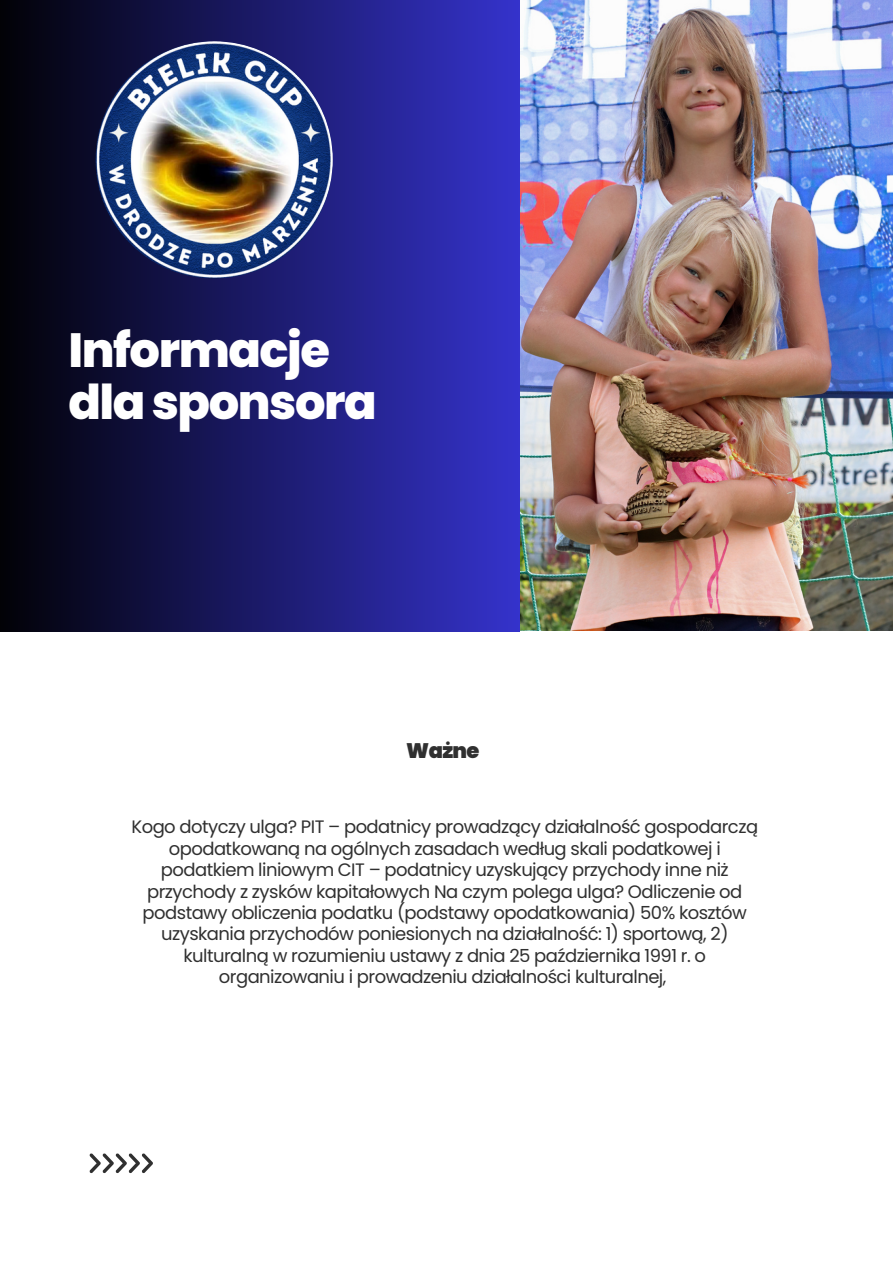
<style>
.page{position:relative;width:893px;height:1264px;background:#fff}
.page>*{position:absolute;margin:0;border:0;box-sizing:border-box;transform-origin:0 0}
.t1{font:800 48px "Poppins";letter-spacing:-.03em;color:#fff}
.t2{font:900 21px "Poppins";letter-spacing:-.03em;color:#303030}
.t3{font:18px/21.3px "Poppins";letter-spacing:-.03em;color:#303030;text-align:center}
</style>
<div class="page">
<img style="left:520px;top:0;width:372px;height:631px">
<div style="left:0;top:0;width:520px;height:631px;background:linear-gradient(to right,#020206,#3532cb)"></div>
<svg style="left:89px;top:1153px;width:64px;height:20px"></svg>
<img style="left:96px;top:41px;width:237px;height:237px;border-radius:50%">
<p class="t1" style="left:68px;top:317px;width:263px">Informacje</p>
<p class="t1" style="left:68px;top:368px;width:310px">dla sponsora</p>
<p class="t2" style="left:406px;top:736px;width:75px">Ważne</p>
<p class="t3" style="left:131px;top:816px;width:628px">Kogo dotyczy ulga? PIT – podatnicy prowadzący działalność gospodarczą opodatkowaną na ogólnych zasadach według skali podatkowej i podatkiem liniowym CIT – podatnicy uzyskujący przychody inne niż przychody z zysków kapitałowych Na czym polega ulga? Odliczenie od podstawy obliczenia podatku (podstawy opodatkowania) 50% kosztów uzyskania przychodów poniesionych na działalność: 1) sportową, 2) kulturalną w rozumieniu ustawy z dnia 25 października 1991 r. o organizowaniu i prowadzeniu działalności kulturalnej,</p>
</div>
